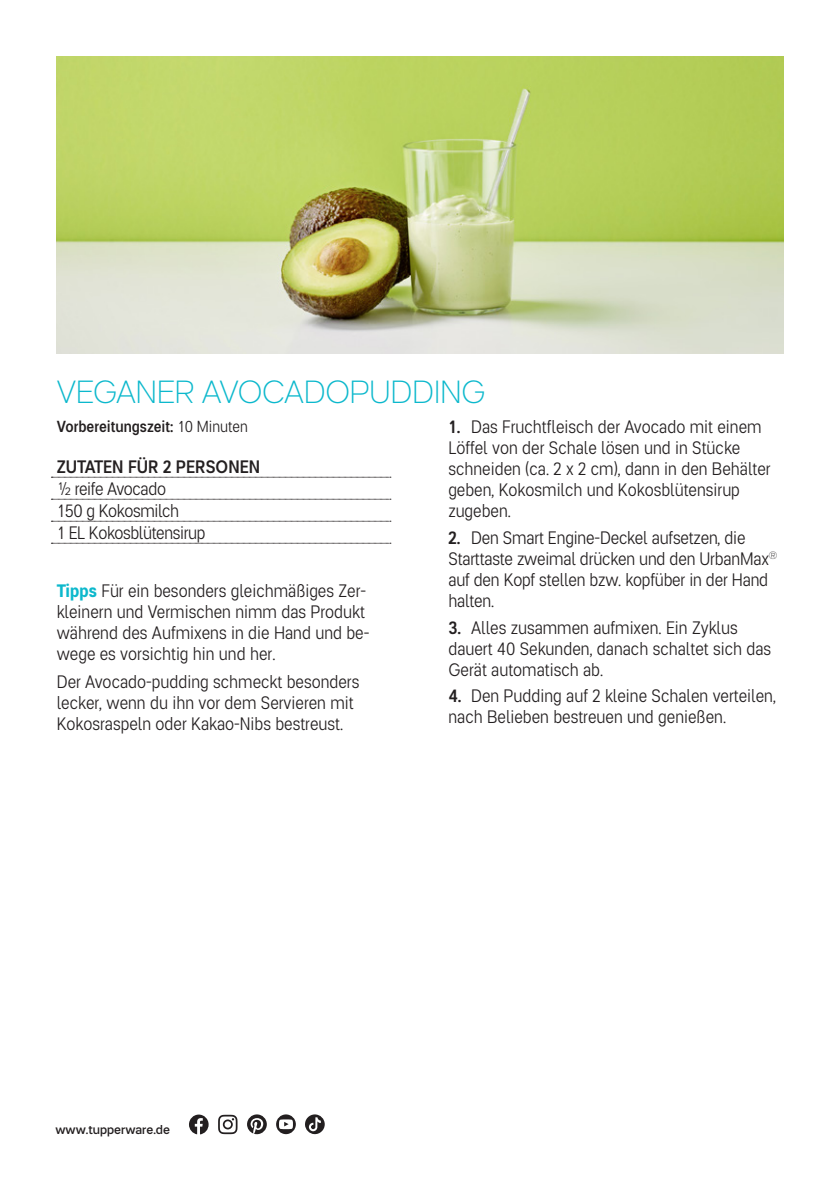
<style>
.page{position:relative;width:840px;height:1191px;background:#fff}
.page>*{position:absolute;margin:0;border:0;box-sizing:border-box;transform-origin:0 0}
.t1{font:100 32px "Tupper PRO";letter-spacing:-.005em;color:#0cb8cc}
.t2{font:300 18px/21px "Tupper PRONARROW";color:#231f20}
.t3{font:300 18px/22px "Tupper PRONARROW";letter-spacing:-.02em;color:#231f20}
.t4{font:500 18px "Tupper PRONARROW";color:#231f20}
.t5{font:500 16px "Tupper PRONARROW";color:#231f20}
.t6{font:500 12.6px "Tupper PRO";color:#231f20}
.s1{font-weight:500}
.s2{font-weight:300}
.s3{font-weight:700;color:#0cb8cc}
</style>
<div class="page">
<svg style="left:189px;top:1114px;width:19px;height:20px"></svg>
<svg style="left:218px;top:1114px;width:19px;height:20px"></svg>
<svg style="left:247px;top:1114px;width:20px;height:20px"></svg>
<svg style="left:276px;top:1114px;width:20px;height:20px"></svg>
<svg style="left:305px;top:1114px;width:19px;height:20px"></svg>
<svg style="left:51px;top:477px;width:340px;height:1px"></svg>
<svg style="left:51px;top:499px;width:340px;height:1px"></svg>
<svg style="left:51px;top:521px;width:340px;height:1px"></svg>
<svg style="left:51px;top:543px;width:340px;height:1px"></svg>
<img style="left:57px;top:57px;width:725px;height:296px">
<h1 class="t1" style="left:57px;top:373px;width:430px">VEGANER AVOCADOPUDDING</h1>
<p class="t2" style="left:448px;top:416px;width:324px"><span class="s1">1.</span> Das Fruchtfleisch der Avocado mit einem Löffel von der Schale lösen und in Stücke schneiden (ca. 2 x 2 cm), dann in den Behälter geben, Kokosmilch und Kokosblütensirup zugeben.</p>
<p class="t2" style="left:448px;top:526px;width:330px"><span class="s1">2.</span> Den Smart Engine-Deckel aufsetzen, die Starttaste zweimal drücken und den UrbanMax<sup>® </sup>auf den Kopf stellen bzw. kopfüber in der Hand halten.</p>
<p class="t2" style="left:448px;top:616px;width:324px"><span class="s1">3.</span> Alles zusammen aufmixen. Ein Zyklus dauert 40 Sekunden, danach schaltet sich das<br>Gerät automatisch ab.</p>
<p class="t2" style="left:448px;top:685px;width:329px"><span class="s1">4.</span> Den Pudding auf 2 kleine Schalen verteilen, nach Belieben bestreuen und genießen.</p>
<p class="t5" style="left:57px;top:416px;width:193px">Vorbereitungszeit: <span class="s2">10 Minuten</span></p>
<p class="t4" style="left:57px;top:454px;width:205px">ZUTATEN FÜR 2 PERSONEN</p>
<p class="t3" style="left:57px;top:477px;width:150px">½ reife Avocado<br>150 g Kokosmilch<br>1 EL Kokosblütensirup</p>
<p class="t2" style="left:57px;top:579px;width:314px"><span class="s3">Tipps</span> Für ein besonders gleichmäßiges Zer&shy;kleinern und Vermischen nimm das Produkt während des Aufmixens in die Hand und be&shy;wege es vorsichtig hin und her.</p>
<p class="t2" style="left:57px;top:670px;width:304px">Der Avocado-pudding schmeckt besonders lecker, wenn du ihn vor dem Servieren mit<br>Kokosraspeln oder Kakao-Nibs bestreust.</p>
<p class="t6" style="left:55px;top:1122px;width:116px">www.tupperware.de</p>
</div>
